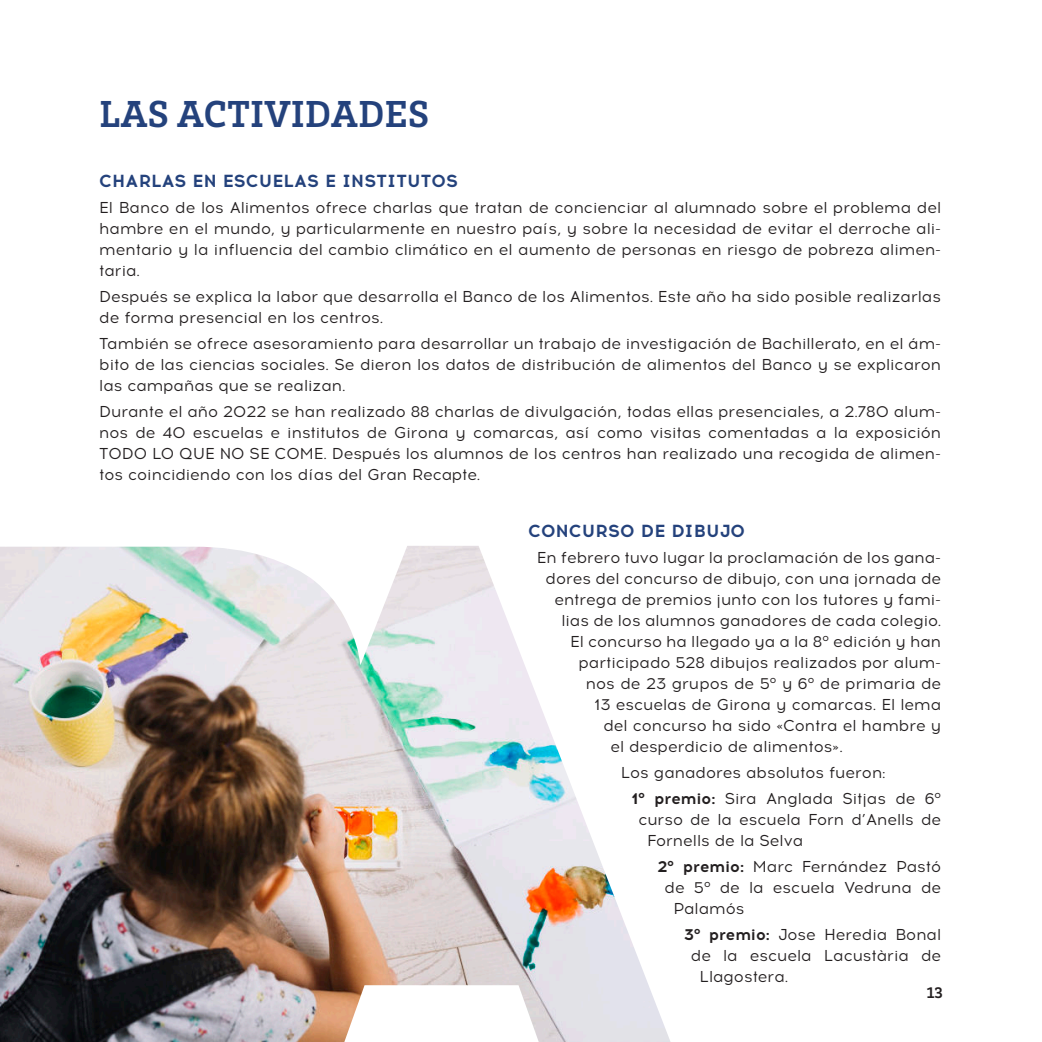
<style>
.page{position:relative;width:1042px;height:1042px;background:#fff}
.page>*{position:absolute;margin:0;border:0;box-sizing:border-box;transform-origin:0 0}
.t1{font:700 38.5px "Brix Slab";letter-spacing:.015em;color:#24427c}
.t2{font:700 17.5px "Acrom";letter-spacing:.01em;color:#24427c}
.t3{font:15.75px/21px "Acrom";color:#231f20;text-align:justify}
.t4{font:700 15.75px "Brix Slab";color:#231f20}
.s1{font-weight:700}
</style>
<div class="page">
<img style="left:0;top:546px;width:670px;height:496px">
<h1 class="t1" style="left:99px;top:91px;width:331px">LAS ACTIVIDADES</h1>
<p class="t2" style="left:99px;top:171px;width:360px">CHARLAS EN ESCUELAS E INSTITUTOS</p>
<p class="t3" style="left:99px;top:197px;width:843px">El Banco de los Alimentos ofrece charlas que tratan de concienciar al alumnado sobre el problema del hambre en el mundo, y particularmente en nuestro país, y sobre la necesidad de evitar el derroche ali&shy;mentario y la influencia del cambio climático en el aumento de personas en riesgo de pobreza alimen&shy;taria.</p>
<p class="t3" style="left:99px;top:286px;width:843px">Después se explica la labor que desarrolla el Banco de los Alimentos. Este año ha sido posible realizarlas de forma presencial en los centros.</p>
<p class="t3" style="left:99px;top:333px;width:843px">También se ofrece asesoramiento para desarrollar un trabajo de investigación de Bachillerato, en el ám&shy;bito de las ciencias sociales. Se dieron los datos de distribución de alimentos del Banco y se explicaron las campañas que se realizan.</p>
<p class="t3" style="left:99px;top:401px;width:843px">Durante el año 2022 se han realizado 88 charlas de divulgación, todas ellas presenciales, a 2.780 alum&shy;nos de 40 escuelas e institutos de Girona y comarcas, así como visitas comentadas a la exposición TODO LO QUE NO SE COME. Después los alumnos de los centros han realizado una recogida de alimen&shy;tos coincidiendo con los días del Gran Recapte.</p>
<p class="t2" style="left:528px;top:521px;width:218px">CONCURSO DE DIBUJO</p>
<p class="t3" style="left:537px;top:547px;width:406px">En febrero tuvo lugar la proclamación de los gana-</p>
<p class="t3" style="left:545px;top:568px;width:397px">dores del concurso de dibujo, con una jornada de</p>
<p class="t3" style="left:554px;top:589px;width:388px">entrega de premios junto con los tutores y fami-</p>
<p class="t3" style="left:561px;top:610px;width:381px">lias de los alumnos ganadores de cada colegio.</p>
<p class="t3" style="left:570px;top:631px;width:373px">El concurso ha llegado ya a la 80 edición y han</p>
<p class="t3" style="left:579px;top:652px;width:364px">participado 528 dibujos realizados por alum-</p>
<p class="t3" style="left:586px;top:673px;width:357px">nos de 23 grupos de 50 y 60 de primaria de</p>
<p class="t3" style="left:594px;top:694px;width:348px">13 escuelas de Girona y comarcas. El lema</p>
<p class="t3" style="left:603px;top:715px;width:339px">del concurso ha sido «Contra el hambre y</p>
<p class="t3" style="left:610px;top:736px;width:234px">el desperdicio de alimentos».</p>
<p class="t3" style="left:631px;top:759px;width:311px;line-height:25.9px;text-indent:-10px">Los ganadores absolutos fueron:<br><span class="s1">10 premio:</span> Sira Anglada Sitjas de 60</p>
<p class="t3" style="left:647px;top:809px;width:296px;text-indent:-9px">curso de la escuela Forn d’Anells de<br>Fornells de la Selva</p>
<p class="t3" style="left:657px;top:856px;width:285px"><span class="s1">20 premio:</span> Marc Fernández Pastó</p>
<p class="t3" style="left:664px;top:877px;width:278px">de 50 de la escuela Vedruna de</p>
<p class="t3" style="left:673px;top:898px;width:73px">Palamós</p>
<p class="t3" style="left:684px;top:924px;width:259px"><span class="s1">30 premio:</span> Jose Heredia Bonal</p>
<p class="t3" style="left:691px;top:945px;width:252px">de la escuela Lacustària de</p>
<p class="t3" style="left:699px;top:966px;width:90px">Llagostera.</p>
<p class="t4" style="left:927px;top:983px;width:17px">13</p>
</div>
